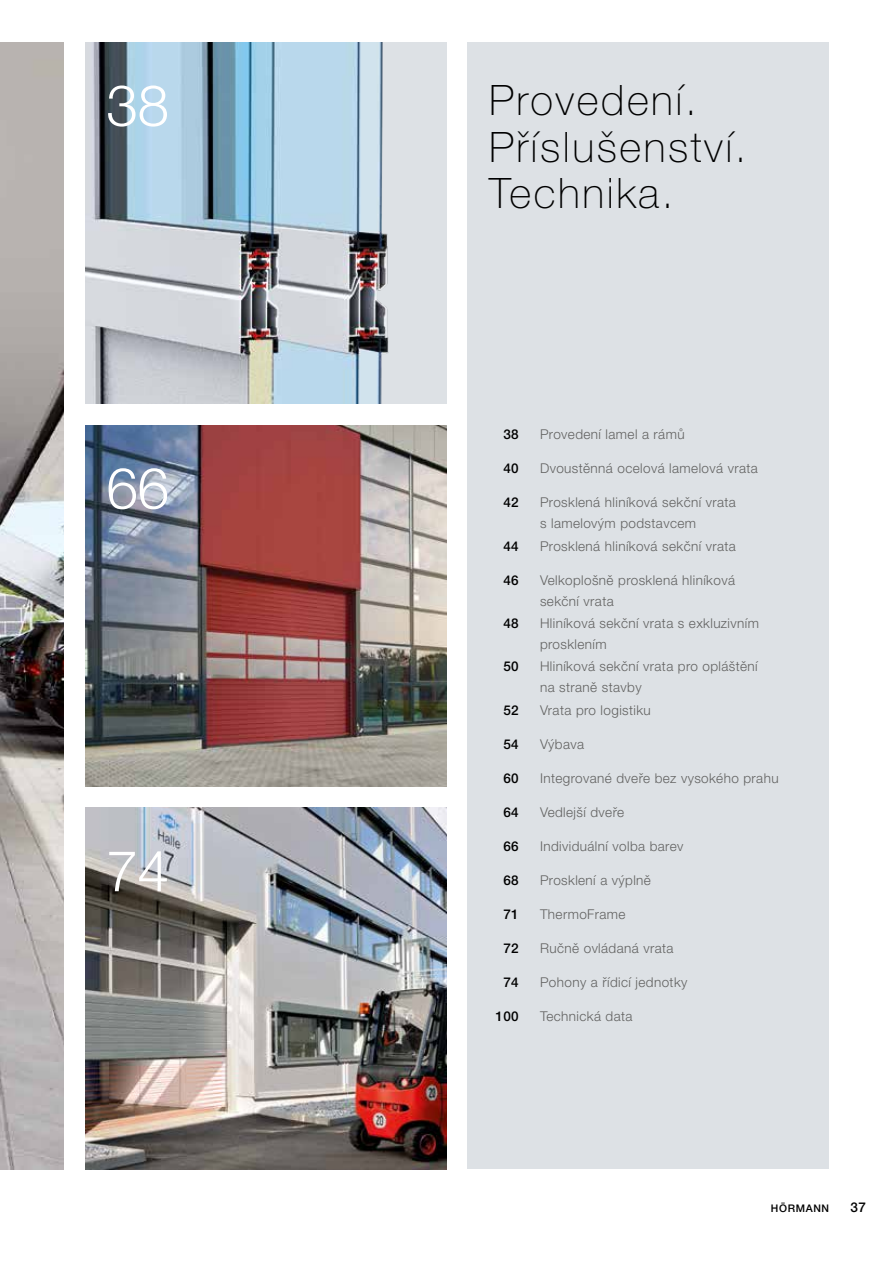
<style>
.page{position:relative;width:893px;height:1263px;background:#fff}
.page>*{position:absolute;margin:0;border:0;box-sizing:border-box;transform-origin:0 0}
.t1{font:300 57px "Hoermann Helvetica Neue";color:#fff}
.t2{font:100 42px/46.5px "Hoermann Helvetica Neue";letter-spacing:.06em;color:#000}
.t3{font:300 13.5px/21px "Hoermann Helvetica Neue";letter-spacing:.03em;color:#626261}
.t4{font:500 13.5px "Hoermann Helvetica Neue";letter-spacing:.03em;color:#000}
.t5{font:500 10.5px "Hoermann Helvetica Neue";letter-spacing:.06em;color:#000}
</style>
<div class="page">
<img style="left:0;top:43px;width:64px;height:1126px">
<div style="left:468px;top:43px;width:361px;height:1126px;background:#dde1e5"></div>
<img style="left:85px;top:808px;width:361px;height:361px">
<img style="left:85px;top:43px;width:361px;height:361px">
<img style="left:85px;top:425px;width:361px;height:362px">
<h1 class="t1" style="left:106px;top:65px;width:64px">38</h1>
<h1 class="t1" style="left:106px;top:448px;width:64px">66</h1>
<h1 class="t1" style="left:106px;top:831px;width:64px">74</h1>
<h2 class="t2" style="left:489px;top:74px;width:259px">Provedení.<br>Příslušenství.<br>Technika.</h2>
<p class="t4" style="left:503px;top:425px;width:17px">38</p>
<p class="t3" style="left:540px;top:423px;width:146px">Provedení lamel a rámů</p>
<p class="t4" style="left:503px;top:459px;width:17px">40</p>
<p class="t3" style="left:540px;top:457px;width:219px">Dvoustěnná ocelová lamelová vrata</p>
<p class="t4" style="left:503px;top:493px;width:17px">42</p>
<p class="t3" style="left:540px;top:491px;width:197px">Prosklená hliníková sekční vrata s lamelovým podstavcem</p>
<p class="t4" style="left:503px;top:536px;width:17px">44</p>
<p class="t3" style="left:540px;top:534px;width:197px">Prosklená hliníková sekční vrata</p>
<p class="t4" style="left:503px;top:570px;width:17px">46</p>
<p class="t3" style="left:540px;top:568px;width:196px">Velkoplošně prosklená hliníková sekční vrata</p>
<p class="t4" style="left:503px;top:614px;width:17px">48</p>
<p class="t3" style="left:540px;top:612px;width:220px">Hliníková sekční vrata s exkluzivním prosklením</p>
<p class="t4" style="left:503px;top:657px;width:17px">50</p>
<p class="t3" style="left:540px;top:655px;width:219px">Hliníková sekční vrata pro opláštění na straně stavby</p>
<p class="t4" style="left:503px;top:701px;width:17px">52</p>
<p class="t3" style="left:540px;top:699px;width:112px">Vrata pro logistiku</p>
<p class="t4" style="left:503px;top:735px;width:17px">54</p>
<p class="t3" style="left:540px;top:733px;width:46px">Výbava</p>
<p class="t4" style="left:503px;top:769px;width:17px">60</p>
<p class="t3" style="left:540px;top:767px;width:240px">Integrované dveře bez vysokého prahu</p>
<p class="t4" style="left:503px;top:803px;width:17px">64</p>
<p class="t3" style="left:540px;top:801px;width:86px">Vedlejší dveře</p>
<p class="t4" style="left:503px;top:837px;width:17px">66</p>
<p class="t3" style="left:540px;top:835px;width:145px">Individuální volba barev</p>
<p class="t4" style="left:503px;top:871px;width:17px">68</p>
<p class="t3" style="left:540px;top:869px;width:112px">Prosklení a výplně</p>
<p class="t4" style="left:503px;top:905px;width:17px">71</p>
<p class="t3" style="left:540px;top:903px;width:87px">ThermoFrame</p>
<p class="t4" style="left:503px;top:939px;width:17px">72</p>
<p class="t3" style="left:540px;top:937px;width:135px">Ručně ovládaná vrata</p>
<p class="t4" style="left:503px;top:973px;width:17px">74</p>
<p class="t3" style="left:540px;top:971px;width:149px">Pohony a řídicí jednotky</p>
<p class="t4" style="left:495px;top:1007px;width:25px">100</p>
<p class="t3" style="left:540px;top:1005px;width:94px">Technická data</p>
<p class="t5" style="left:771px;top:1201px;width:60px">HÖRMANN</p>
<p class="t4" style="left:850px;top:1198px;width:17px">37</p>
</div>
